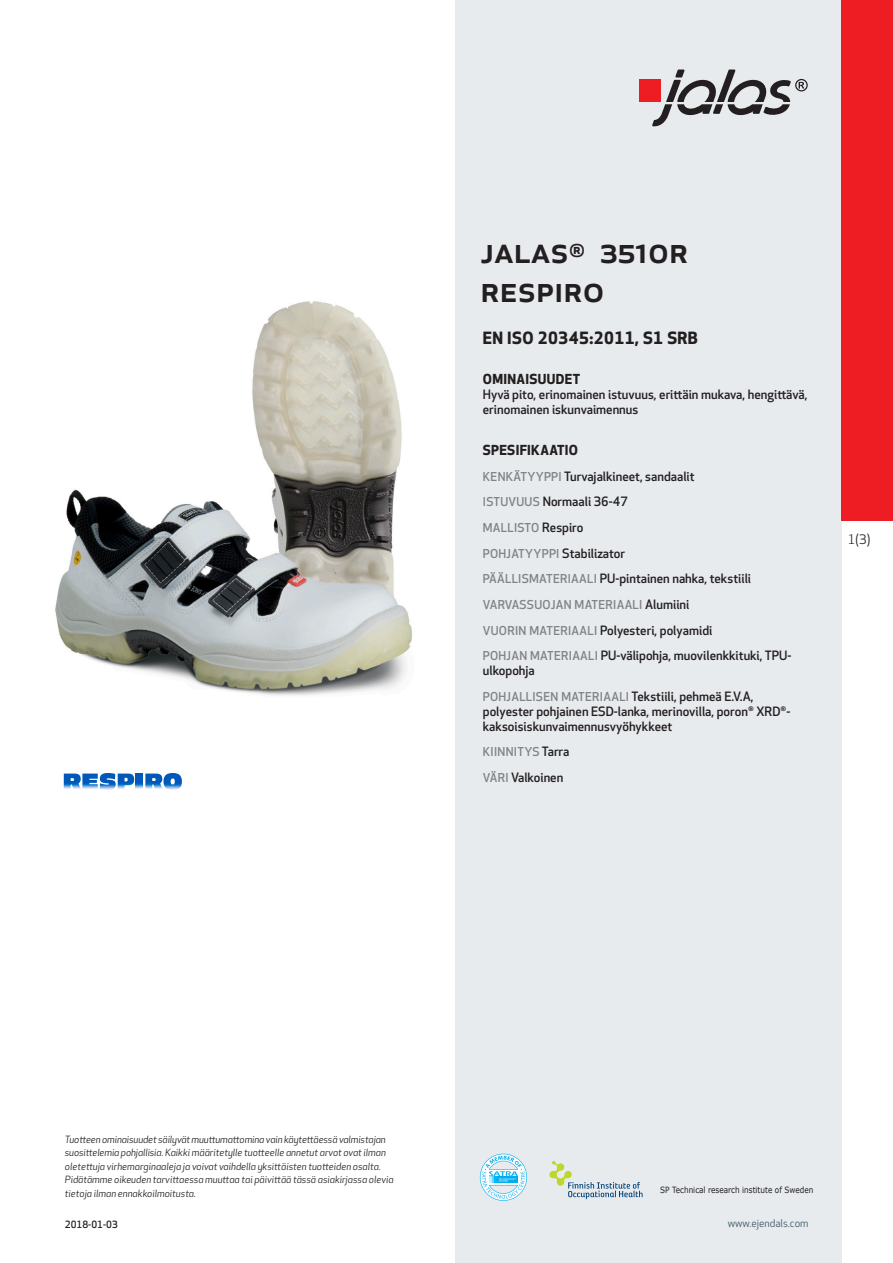
<style>
.page{position:relative;width:893px;height:1263px;background:#fff}
.page>*{position:absolute;margin:0;border:0;box-sizing:border-box;transform-origin:0 0}
.prodname{font:500 36px/39px "Apex New";color:#231f20}
.Funktion_body{font:700 16.5px "Apex New";letter-spacing:.025em;color:#231f20}
.Funktion_body-2{font:700 13.5px "Apex New";letter-spacing:.025em;color:#231f20}
.t1{font:12.75px "Apex New";color:#231f20}
.Funktion_body-3{font:500 12.6px/15px "Apex New";color:#231f20}
.Funktion_body-4{font:500 12px "Apex New";letter-spacing:.025em;color:#808285}
.t2{font:10.5px "Apex New";color:#405968}
.t3{font:italic 9.75px/13.5px "Apex New";color:#231f20}
.Sidfot_datum{font:500 9.75px "Apex New";color:#231f20}
.t4{font:8.55px "Verdana";color:#231f20;scale:.85 1}
.s1{font-size:12px;color:#808285}
.s2{font-size:12.6px;color:#231f20}
</style>
<div class="page">
<div style="left:455px;top:0;width:387px;height:1263px;background:#e8ebee"></div>
<svg style="left:549px;top:1161px;width:94px;height:38px"></svg>
<svg style="left:480px;top:1154px;width:47px;height:47px"></svg>
<div style="left:639px;top:80px;width:22px;height:22px;background:#ee1d23"></div>
<svg style="left:652px;top:70px;width:156px;height:56px"></svg>
<div style="left:842px;top:0;width:51px;height:520px;background:#ee1d23"></div>
<img style="left:55px;top:301px;width:357px;height:395px">
<img style="left:64px;top:773px;width:34px;height:16px">
<img style="left:100px;top:773px;width:16px;height:17px">
<img style="left:118px;top:773px;width:16px;height:16px">
<img style="left:136px;top:773px;width:7px;height:16px">
<img style="left:145px;top:773px;width:37px;height:17px">
<p class="prodname" style="left:480px;top:230px;width:209px">JALAS<sup>®</sup> 3510R<br>Respiro</p>
<p class="Funktion_body" style="left:483px;top:326px;width:217px">EN ISO 20345:2011, S1 SRB</p>
<p class="Funktion_body-2" style="left:483px;top:370px;width:99px">OMINAISUUDET</p>
<p class="Funktion_body-3" style="left:483px;top:387px;width:326px">Hyvä pito, erinomainen istuvuus, erittäin mukava, hengittävä, erinomainen iskunvaimennus</p>
<p class="Funktion_body-2" style="left:483px;top:440px;width:97px">SPESIFIKAATIO</p>
<p class="Funktion_body-3" style="left:483px;top:468px;width:213px"><span class="s1">KENKÄTYYPPI</span> Turvajalkineet, sandaalit</p>
<p class="Funktion_body-3" style="left:483px;top:494px;width:147px"><span class="s1">ISTUVUUS</span> Normaali 36-47</p>
<p class="Funktion_body-4" style="left:483px;top:520px;width:102px">MALLISTO <span class="s2">Respiro</span></p>
<p class="Funktion_body-3" style="left:483px;top:545px;width:144px"><span class="s1">POHJATYYPPI</span> Stabilizator</p>
<p class="Funktion_body-3" style="left:483px;top:571px;width:270px"><span class="s1">PÄÄLLISMATERIAALI</span> PU-pintainen nahka, tekstiili</p>
<p class="Funktion_body-4" style="left:483px;top:596px;width:208px">VARVASSUOJAN MATERIAALI <span class="s2">Alumiini</span></p>
<p class="Funktion_body-3" style="left:483px;top:622px;width:231px"><span class="s1">VUORIN MATERIAALI</span> Polyesteri, polyamidi</p>
<p class="Funktion_body-3" style="left:483px;top:648px;width:310px"><span class="s1">POHJAN MATERIAALI</span> PU-välipohja, muovilenkkituki, TPU&shy;ulkopohja</p>
<p class="Funktion_body-3" style="left:483px;top:688px;width:309px"><span class="s1">POHJALLISEN MATERIAALI</span> Tekstiili, pehmeä E.V.A, polyester pohjainen ESD-lanka, merinovilla, poron<sup>®</sup> XRD<sup>®</sup>- kaksoisiskunvaimennusvyöhykkeet</p>
<p class="Funktion_body-4" style="left:483px;top:744px;width:88px">KIINNITYS <span class="s2">Tarra</span></p>
<p class="Funktion_body-3" style="left:483px;top:770px;width:82px"><span class="s1">VÄRI</span> Valkoinen</p>
<p class="t1" style="left:848px;top:531px;width:24px">1(3)</p>
<p class="t3" style="left:65px;top:1132px;width:330px">Tuotteen ominaisuudet säilyvät muuttumattomina vain käytettäessä valmistajan suosittelemia pohjallisia. Kaikki määritetylle tuotteelle annetut arvot ovat ilman oletettuja virhemarginaaleja ja voivat vaihdella yksittäisten tuotteiden osalta.<br>Pidätämme oikeuden tarvittaessa muuttaa tai päivittää tässä asiakirjassa olevia tietoja ilman ennakkoilmoitusta.</p>
<p class="Sidfot_datum" style="left:65px;top:1218px;width:54px">2018-01-03</p>
<p class="t4" style="left:660px;top:1184px;width:182px">SP Technical research institute of Sweden</p>
<p class="t2" style="left:728px;top:1217px;width:82px">www.ejendals.com</p>
</div>
